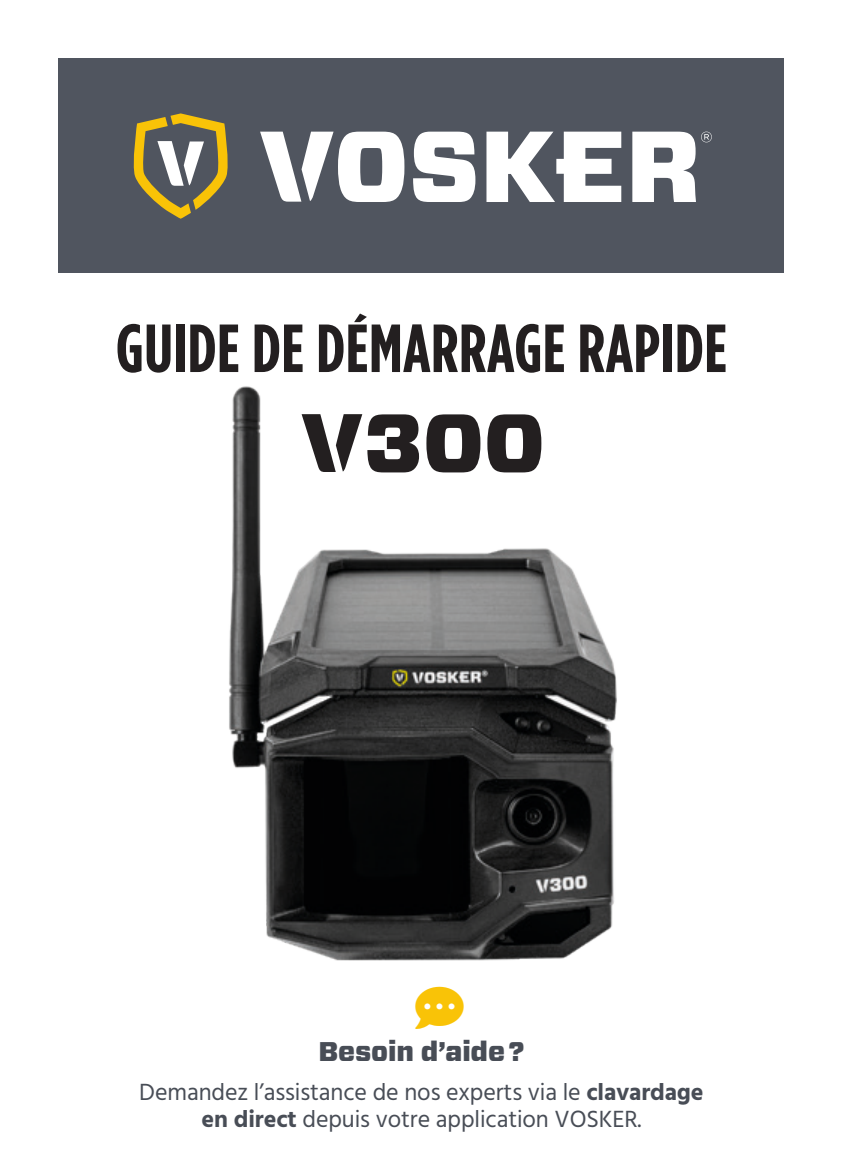
<style>
.page{position:relative;width:843px;height:1167px;background:#fff}
.page>*{position:absolute;margin:0;border:0;box-sizing:border-box;transform-origin:0 0}
.t1{font:700 67.8px "Gotham Condensed";letter-spacing:.01em;color:#231f20}
.t2{font:900 27px "Vitesse Sans";letter-spacing:-.005em;color:#484d56}
.t3{font:24px/27px "Hind";letter-spacing:-.005em;color:#484d56;text-align:center}
.s1{font-weight:700}
</style>
<div class="page">
<div style="left:59px;top:58px;width:725px;height:215px;background:#50555f"></div>
<svg style="left:133px;top:113px;width:95px;height:106px"></svg>
<svg style="left:260px;top:132px;width:144px;height:70px"></svg>
<svg style="left:413px;top:132px;width:62px;height:70px"></svg>
<svg style="left:486px;top:132px;width:135px;height:70px"></svg>
<svg style="left:632px;top:132px;width:79px;height:70px"></svg>
<img style="left:229px;top:386px;width:388px;height:575px">
<h1 class="t1" style="left:116px;top:308px;width:612px">GUIDE DE DÉMARRAGE RAPIDE</h1>
<p class="t2" style="left:318px;top:1032px;width:207px">Besoin d’aide ?</p>
<p class="t3" style="left:139px;top:1079px;width:565px">Demandez l’assistance de nos experts via le <span class="s1">clavardage en direct</span> depuis votre application VOSKER.</p>
</div>
